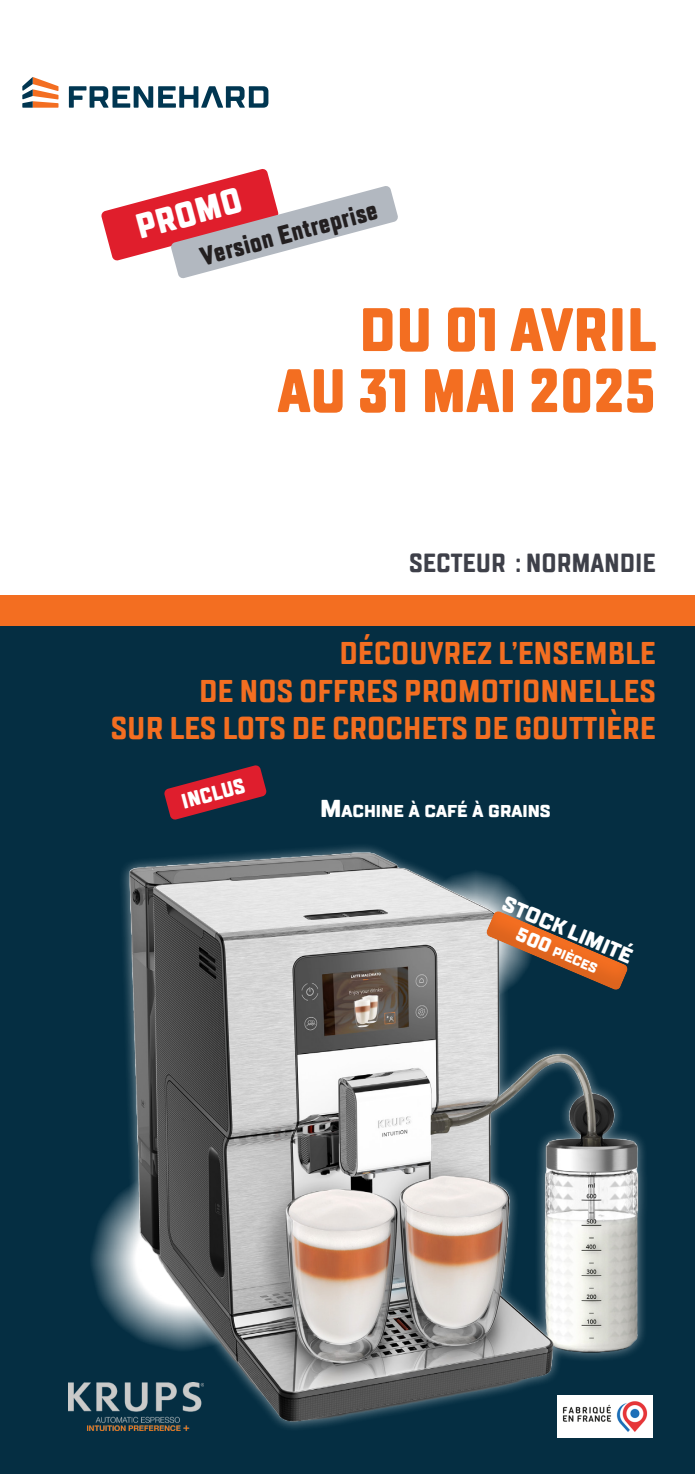
<style>
.page{position:relative;width:695px;height:1474px;background:#fff}
.page>*{position:absolute;margin:0;border:0;box-sizing:border-box;transform-origin:0 0}
.t1{font:800 61.25px "TT Lakes Compressed";color:#f36e21}
.t2{font:800 35px "TT Lakes Compressed";color:#fff}
.t3{font:700 31.5px "TT Lakes Compressed";color:#f36e21}
.t4{font:700 26.25px "TT Lakes Compressed";color:#3e4049}
.t5{font:800 26.25px "TT Lakes Compressed";color:#231f20}
.t6{font:800 21px "TT Lakes Condensed";color:#fff}
.t7{font:800 21px "TT Lakes Compressed";color:#fff}
.t8{font:800 17.15px "TT Lakes Condensed";color:#fff}
.t9{font:800 13.47px "TT Lakes Condensed";color:#fff}
.s1{font-style:inherit}
.s2{font-size:24.5px}
.s3{font-size:19.25px}
</style>
<div class="page">
<div style="left:0;top:601px;width:694px;height:872px;background:#052e42"></div>
<svg style="left:69px;top:86px;width:199px;height:22px"></svg>
<svg style="left:22px;top:77px;width:36px;height:31px"></svg>
<svg style="left:164px;top:765px;width:103px;height:55px"></svg>
<div style="left:0;top:595px;width:694px;height:30px;background:#f36e21"></div>
<img style="left:95px;top:846px;width:546px;height:592px">
<svg style="left:477px;top:901px;width:155px;height:90px"></svg>
<svg style="left:101px;top:169px;width:297px;height:109px"></svg>
<img style="left:68px;top:1382px;width:135px;height:48px">
<img style="left:557px;top:1395px;width:95px;height:41px">
<p class="t2" style="left:131px;top:205px;width:109px;rotate:-15deg">PROMO</p>
<p class="t5" style="left:197px;top:240px;width:184px;rotate:-15deg">Version Entreprise</p>
<p class="t1" style="left:359px;top:290px;width:298px">DU 01 AVRIL</p>
<p class="t1" style="left:278px;top:351px;width:379px">AU 31 MAI 2025</p>
<p class="t4" style="left:409px;top:546px;width:248px">SECTEUR : NORMANDIE</p>
<p class="t3" style="left:339px;top:633px;width:318px">DÉCOUVREZ L’ENSEMBLE</p>
<p class="t3" style="left:199px;top:670px;width:458px">DE NOS OFFRES PROMOTIONNELLES</p>
<p class="t3" style="left:111px;top:708px;width:546px">SUR LES LOTS DE CROCHETS DE GOUTT<span class="s1">IÈRE</span></p>
<p class="t7" style="left:178px;top:788px;width:66px;rotate:-15deg">INCLUS</p>
<p class="t8" style="left:320px;top:800px;width:232px"><span class="s2">M</span>ACHINE À CAFÉ À GRAINS</p>
<p class="t6" style="left:509px;top:890px;width:140px;rotate:23deg">STOCK LIMITÉ</p>
<p class="t9" style="left:519px;top:926px;width:89px;rotate:23deg"><span class="s3">500</span> PIÈCES</p>
</div>
